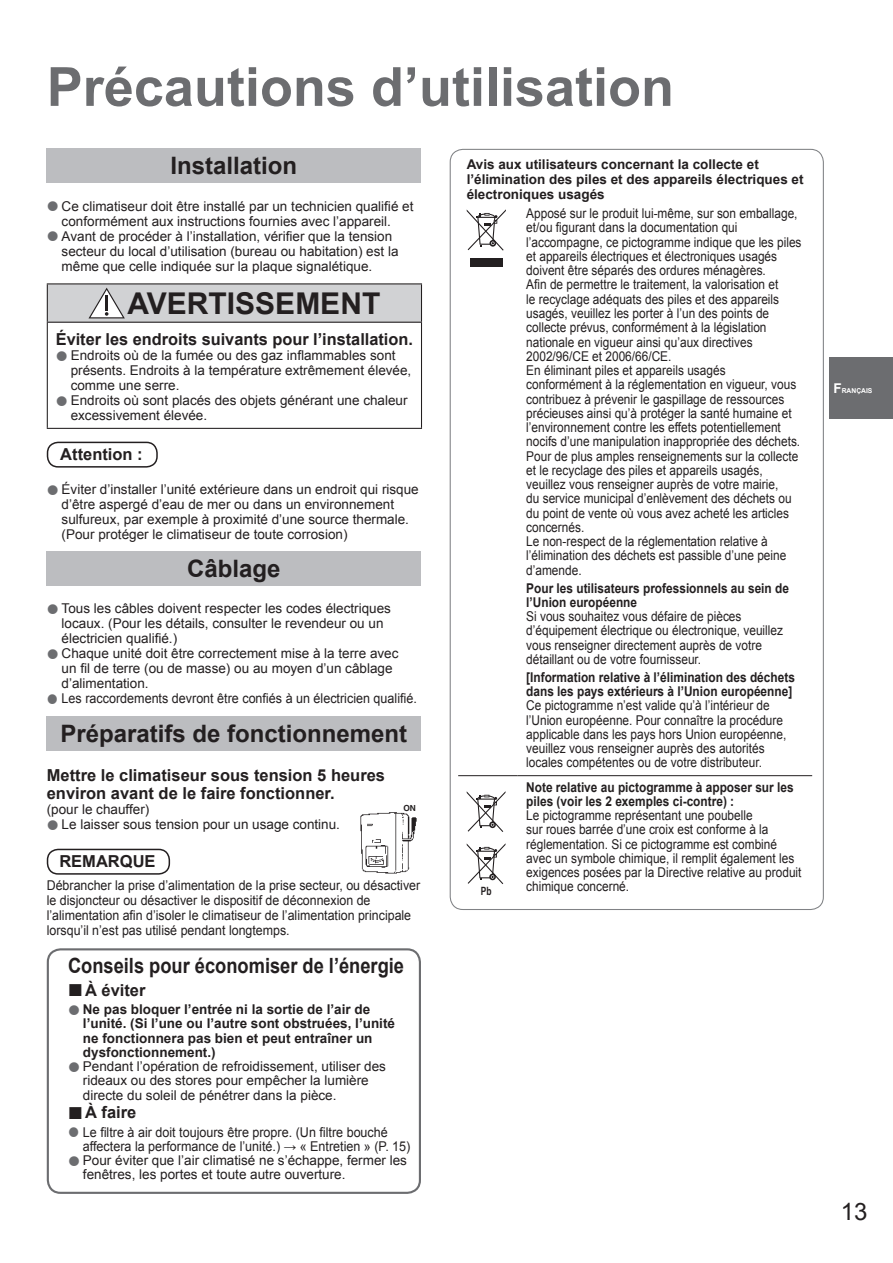
<style>
.page{position:relative;width:893px;height:1263px;background:#fff}
.page>*{position:absolute;margin:0;border:0;box-sizing:border-box;transform-origin:0 0}
.t1{font:700 54px "Arial";color:#6c6d70}
.t2{font:700 30px "Arial";color:#231f20}
.t3{font:700 24px "Arial";color:#231f20}
.t4{font:24px "Arial";color:#231f20}
.t5{font:700 21px "Arial";color:#231f20;scale:.87 1}
.t6{font:700 16.5px/18px "Arial";color:#231f20}
.t7{font:13.5px/14.2px "Arial";color:#231f20;scale:.88 1}
.t8{font:13.5px/15px "Arial";color:#231f20}
.t9{font:700 13.5px/14.2px "Arial";color:#231f20}
.t10{font:13.5px/15px "Arial";color:#231f20;scale:.92 1}
.t11{font:700 13.5px/14.2px "Arial";color:#231f20;scale:.88 1}
.t12{font:13.5px/14.2px "Arial";color:#231f20;scale:.93 1}
.t13{font:700 11.4px "Arial Narrow";color:#231f20;scale:.9 1}
.t14{font:700 8.4px "Helvetica";color:#231f20}
.t15{font:700 6.75px "Arial";color:#fff}
.s1{font-size:13.5px}
</style>
<div class="page">
<div style="left:829px;top:358px;width:64px;height:61px;background:#6c6d70"></div>
<div style="left:47px;top:149px;width:374px;height:34px;background:#bcbdc0"></div>
<div style="left:47px;top:284px;width:374px;height:38px;background:#d1d2d4"></div>
<hr style="left:47px;top:283px;width:375px;height:1px;background:#231f20">
<hr style="left:47px;top:284px;width:1px;height:38px;background:#231f20">
<hr style="left:421px;top:284px;width:1px;height:38px;background:#231f20">
<hr style="left:47px;top:322px;width:375px;height:1px;background:#231f20">
<hr style="left:47px;top:323px;width:1px;height:105px;background:#231f20">
<hr style="left:421px;top:323px;width:1px;height:105px;background:#231f20">
<hr style="left:47px;top:428px;width:375px;height:1px;background:#231f20">
<svg style="left:89px;top:288px;width:36px;height:30px"></svg>
<div style="left:47px;top:442px;width:111px;height:26px;border:2px solid #231f20;border-radius:11px"></div>
<div style="left:47px;top:552px;width:374px;height:34px;background:#bcbdc0"></div>
<div style="left:47px;top:716px;width:374px;height:34px;background:#bcbdc0"></div>
<img style="left:360px;top:812px;width:57px;height:62px">
<div style="left:47px;top:849px;width:123px;height:26px;border:2px solid #231f20;border-radius:11px"></div>
<hr style="left:458px;top:775px;width:60px;height:1px;background:#231f20">
<hr style="left:518px;top:775px;width:294px;height:1px;background:#231f20">
<svg style="left:467px;top:209px;width:39px;height:42px"></svg>
<div style="left:470px;top:258px;width:32px;height:8px;background:#231f20"></div>
<svg style="left:467px;top:791px;width:38px;height:41px"></svg>
<svg style="left:467px;top:844px;width:38px;height:40px"></svg>
<div style="left:47px;top:948px;width:374px;height:246px;border:2px solid #6c6d70;border-radius:13px"></div>
<h1 class="t1" style="left:47px;top:51px;width:629px">Précautions d’utilisation</h1>
<h3 class="t3" style="left:171px;top:150px;width:128px">Installation</h3>
<p class="t8" style="left:62px;top:198px;width:353px">Ce climatiseur doit être installé par un technicien qualifié et conformément aux instructions fournies avec l’appareil.<br>Avant de procéder à l’installation, vérifier que la tension secteur du local d’utilisation (bureau ou habitation) est la même que celle indiquée sur la plaque signalétique.</p>
<h2 class="t2" style="left:127px;top:283px;width:254px">AVERTISSEMENT</h2>
<p class="t6" style="left:56px;top:331px;width:359px">Éviter les endroits suivants pour l’installation.</p>
<p class="t8" style="left:71px;top:348px;width:342px">Endroits où de la fumée ou des gaz inflammables sont présents. Endroits à la température extrêmement élevée, comme une serre.<br>Endroits où sont placés des objets générant une chaleur excessivement élevée.</p>
<p class="t6" style="left:60px;top:446px;width:84px">Attention :</p>
<p class="t8" style="left:62px;top:482px;width:359px">Éviter d’installer l’unité extérieure dans un endroit qui risque d’être aspergé d’eau de mer ou dans un environnement sulfureux, par exemple à proximité d’une source thermale. (Pour protéger le climatiseur de toute corrosion)</p>
<h3 class="t3" style="left:187px;top:553px;width:95px">Câblage</h3>
<p class="t8" style="left:62px;top:601px;width:357px">Tous les câbles doivent respecter les codes électriques locaux. (Pour les détails, consulter le revendeur ou un électricien qualifié.)<br>Chaque unité doit être correctement mise à la terre avec un fil de terre (ou de masse) ou au moyen d’un câblage d’alimentation.<br>Les raccordements devront être confiés à un électricien qualifié.</p>
<h3 class="t3" style="left:60px;top:717px;width:348px">Préparatifs de fonctionnement</h3>
<p class="t6" style="left:47px;top:767px;width:340px">Mettre le climatiseur sous tension 5 heures environ avant de le faire fonctionner.</p>
<p class="t8" style="left:62px;top:802px;width:280px;text-indent:-15px">(pour le chauffer)<br>Le laisser sous tension pour un usage continu.</p>
<p class="t14" style="left:403px;top:802px;width:14px">ON</p>
<p class="t6" style="left:59px;top:853px;width:98px">REMARQUE</p>
<p class="t10" style="left:47px;top:877px;width:407px">Débrancher la prise d’alimentation de la prise secteur, ou désactiver le disjoncteur ou désactiver le dispositif de déconnexion de l’alimentation afin d’isoler le climatiseur de l’alimentation principale lorsqu’il n’est pas utilisé pendant longtemps.</p>
<h3 class="t5" style="left:68px;top:952px;width:388px">Conseils pour économiser de l’énergie</h3>
<p class="t6" style="left:85px;top:981px;width:62px">À éviter</p>
<p class="t9" style="left:83px;top:1002px;width:314px">Ne pas bloquer l’entrée ni la sortie de l’air de l’unité. (Si l’une ou l’autre sont obstruées, l’unité ne fonctionnera pas bien et peut entraîner un dysfonctionnement.)</p>
<p class="t8" style="left:83px;top:1059px;width:305px;line-height:14.2px">Pendant l’opération de refroidissement, utiliser des rideaux ou des stores pour empêcher la lumière directe du soleil de pénétrer dans la pièce.</p>
<p class="t6" style="left:85px;top:1104px;width:53px">À faire</p>
<p class="t12" style="left:83px;top:1125px;width:354px">Le filtre à air doit toujours être propre. (Un filtre bouché affectera la performance de l’unité.) → « Entretien » (P. 15)<br>Pour éviter que l’air climatisé ne s’échappe, fermer les fenêtres, les portes et toute autre ouverture.</p>
<p class="t9" style="left:467px;top:157px;width:338px;line-height:15px">Avis aux utilisateurs concernant la collecte et l’élimination des piles et des appareils électriques et électroniques usagés</p>
<p class="t7" style="left:526px;top:206px;width:314px">Apposé sur le produit lui-même, sur son emballage, et/ou figurant dans la documentation qui l’accompagne, ce pictogramme indique que les piles et appareils électriques et électroniques usagés doivent être séparés des ordures ménagères.<br>Afin de permettre le traitement, la valorisation et<br>le recyclage adéquats des piles et des appareils usagés, veuillez les porter à l’un des points de collecte prévus, conformément à la législation nationale en vigueur ainsi qu’aux directives 2002/96/CE et 2006/66/CE.<br>En éliminant piles et appareils usagés conformément à la réglementation en vigueur, vous contribuez à prévenir le gaspillage de ressources précieuses ainsi qu’à protéger la santé humaine et l’environnement contre les effets potentiellement nocifs d’une manipulation inappropriée des déchets.<br>Pour de plus amples renseignements sur la collecte et le recyclage des piles et appareils usagés, veuillez vous renseigner auprès de votre mairie,<br>du service municipal d’enlèvement des déchets ou du point de vente où vous avez acheté les articles concernés.<br>Le non-respect de la réglementation relative à l’élimination des déchets est passible d’une peine d’amende.</p>
<p class="t11" style="left:526px;top:581px;width:300px">Pour les utilisateurs professionnels au sein de l’Union européenne</p>
<p class="t7" style="left:526px;top:609px;width:293px">Si vous souhaitez vous défaire de pièces d’équipement électrique ou électronique, veuillez vous renseigner directement auprès de votre détaillant ou de votre fournisseur.</p>
<p class="t11" style="left:526px;top:670px;width:307px">[Information relative à l’élimination des déchets dans les pays extérieurs à l’Union européenne]</p>
<p class="t7" style="left:526px;top:699px;width:297px">Ce pictogramme n’est valide qu’à l’intérieur de l’Union européenne. Pour connaître la procédure applicable dans les pays hors Union européenne, veuillez vous renseigner auprès des autorités locales compétentes ou de votre distributeur.</p>
<p class="t13" style="left:481px;top:882px;width:13px">Pb</p>
<p class="t11" style="left:526px;top:780px;width:305px">Note relative au pictogramme à apposer sur les piles (voir les 2 exemples ci-contre) :</p>
<p class="t7" style="left:526px;top:808px;width:314px">Le pictogramme représentant une poubelle<br>sur roues barrée d’une croix est conforme à la réglementation. Si ce pictogramme est combiné avec un symbole chimique, il remplit également les exigences posées par la Directive relative au produit chimique concerné.</p>
<p class="t15" style="left:833px;top:386px;width:40px"><span class="s1">F</span>RANÇAIS</p>
<h3 class="t4" style="left:841px;top:1196px;width:28px">13</h3>
</div>
